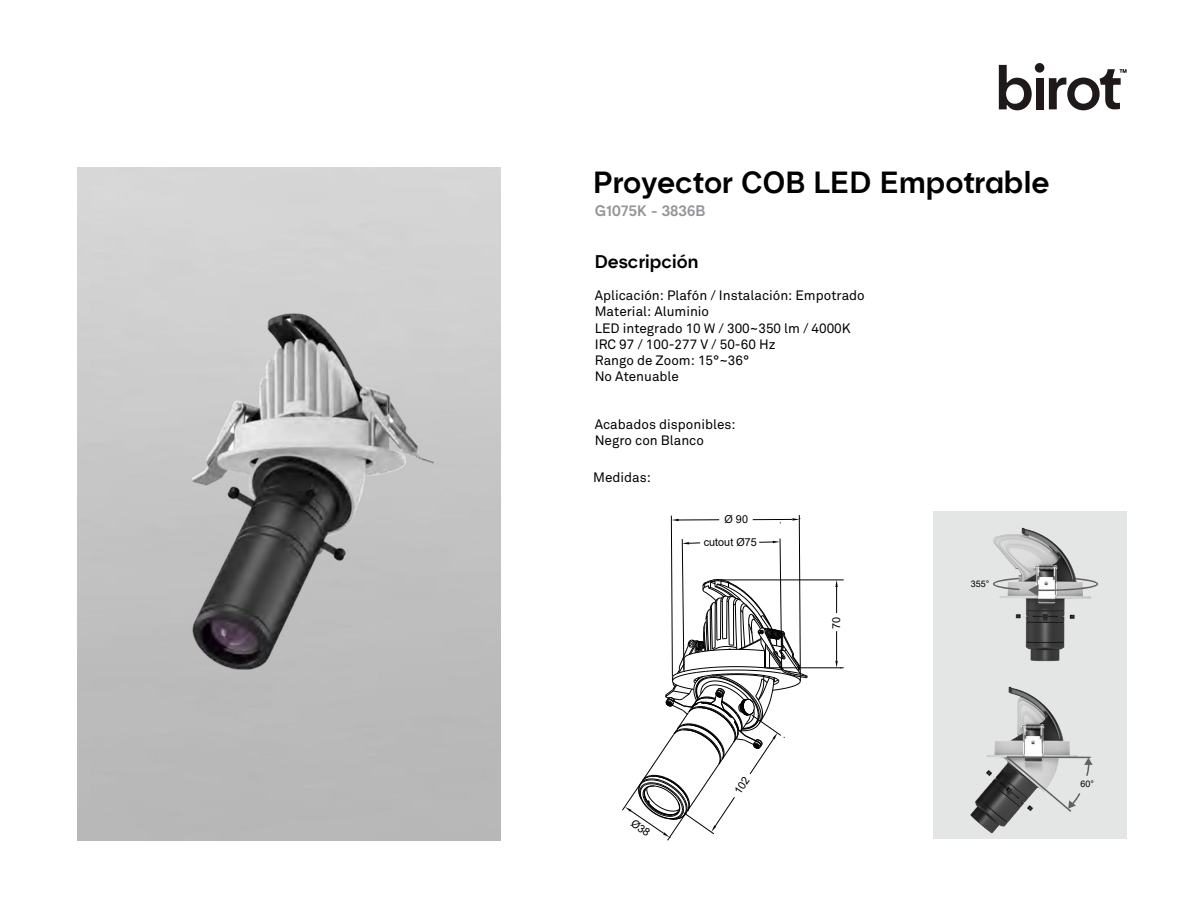
<style>
.page{position:relative;width:1188px;height:918px;background:#fff}
.page>*{position:absolute;margin:0;border:0;box-sizing:border-box;transform-origin:0 0}
.t1{font:500 30px "Hotel";color:#000}
.t2{font:500 18px "Hotel";color:#000}
.t3{font:500 15px "Hotel";color:#939598}
.t4{font:13.5px/16.2px "Akkurat";color:#000}
.t5{font:10.95px "Arial";color:#000}
.t6{font:9px "Arial";color:#000}
</style>
<div class="page">
<hr style="left:715px;top:580px;width:129px;height:1px;background:#000">
<hr style="left:766px;top:667px;width:78px;height:1px;background:#000">
<hr style="left:836px;top:631px;width:1px;height:30px;background:#000">
<svg style="left:835px;top:580px;width:3px;height:33px"></svg>
<svg style="left:835px;top:661px;width:6px;height:7px"></svg>
<img style="left:78px;top:167px;width:423px;height:673px">
<svg style="left:999px;top:65px;width:33px;height:45px"></svg>
<div style="left:1036px;top:78px;width:8px;height:31px;background:#1f191a"></div>
<div style="left:1035px;top:63px;width:9px;height:10px;background:#1f191a;border-radius:50%"></div>
<svg style="left:1049px;top:69px;width:77px;height:41px"></svg>
<div style="left:933px;top:512px;width:193px;height:327px;background:#e4e5e5"></div>
<img style="left:993px;top:527px;width:98px;height:135px">
<svg style="left:993px;top:578px;width:27px;height:12px"></svg>
<svg style="left:1028px;top:578px;width:70px;height:18px"></svg>
<img style="left:970px;top:686px;width:108px;height:148px">
<svg style="left:1006px;top:756px;width:87px;height:56px"></svg>
<svg style="left:622px;top:515px;width:186px;height:326px"></svg>
<h1 class="t1" style="left:593px;top:164px;width:458px">Proyector COB LED Empotrable</h1>
<p class="t3" style="left:595px;top:201px;width:112px">G1075K - 3836B</p>
<h2 class="t2" style="left:595px;top:250px;width:105px">Descripción</h2>
<p class="t4" style="left:595px;top:288px;width:272px">Aplicación: Plafón / Instalación: Empotrado<br>Material: Aluminio</p>
<p class="t4" style="left:595px;top:320px;width:258px">LED integrado 10 W / 300~350 lm / 4000K<br>IRC 97 / 100-277 V / 50-60 Hz<br>Rango de Zoom: 15°~36°<br>No Atenuable</p>
<p class="t4" style="left:595px;top:416px;width:142px">Acabados disponibles:<br>Negro con Blanco</p>
<p class="t4" style="left:593px;top:470px;width:59px">Medidas:</p>
<p class="t5" style="left:724px;top:512px;width:25px">Ø 90</p>
<p class="t5" style="left:703px;top:535px;width:55px;rotate:-1deg">cutout Ø75</p>
<p class="t5" style="left:829px;top:629px;width:14px;rotate:-90deg">70</p>
<p class="t6" style="left:971px;top:577px;width:20px">355°</p>
<p class="t6" style="left:1080px;top:777px;width:15px">60°</p>
</div>
